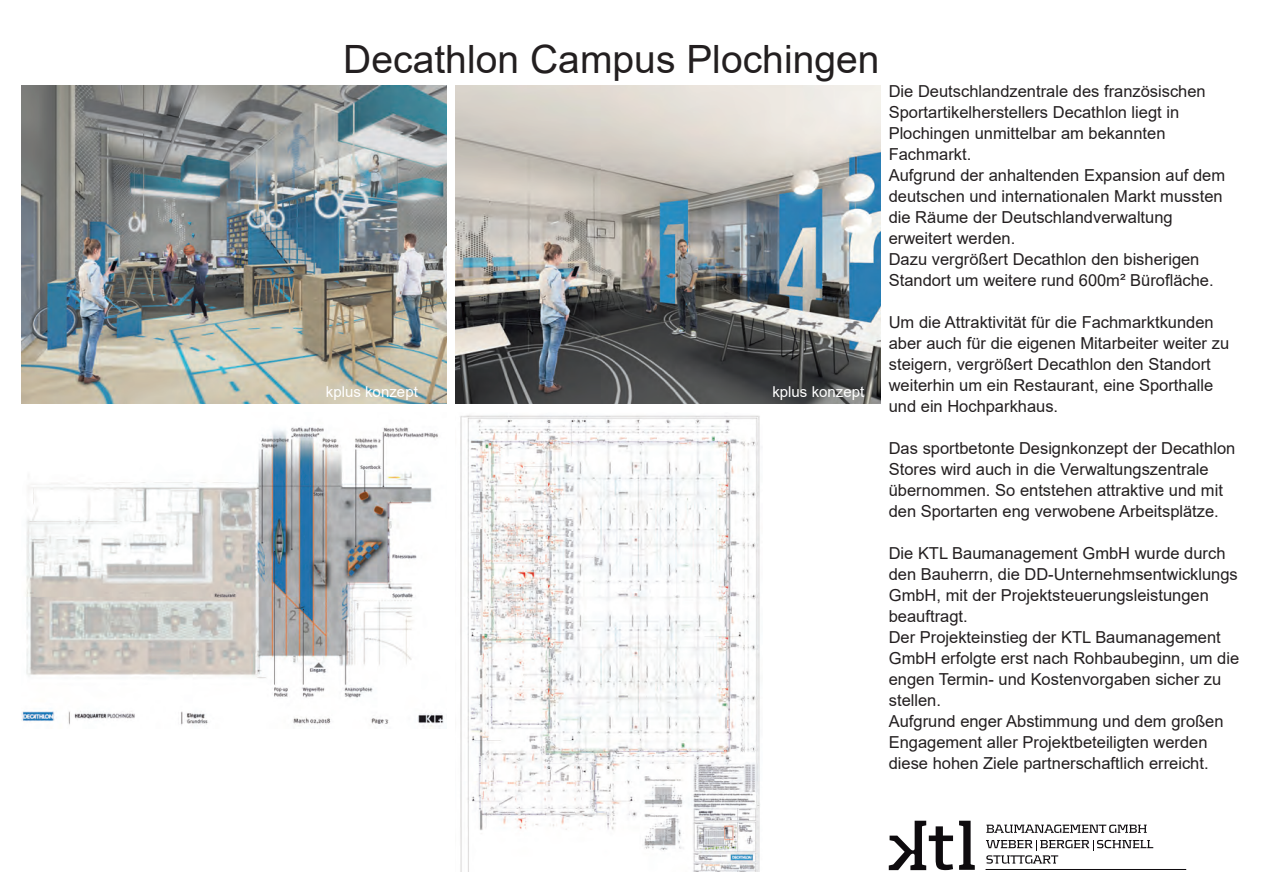
<style>
.page{position:relative;width:1263px;height:893px;background:#fff}
.page>*{position:absolute;margin:0;border:0;box-sizing:border-box;transform-origin:0 0}
.t1{font:39px "Arial";color:#231f20}
.t2{font:16.5px/21px "Arial";color:#231f20}
.t3{font:15px "Arial";letter-spacing:.005em;color:#fff}
</style>
<div class="page">
<img style="left:21px;top:85px;width:425px;height:319px">
<img style="left:455px;top:85px;width:425px;height:319px">
<img style="left:21px;top:427px;width:423px;height:300px">
<img style="left:460px;top:415px;width:300px;height:457px">
<svg style="left:986px;top:824px;width:161px;height:9px"></svg>
<svg style="left:986px;top:840px;width:167px;height:24px"></svg>
<svg style="left:959px;top:821px;width:16px;height:49px"></svg>
<svg style="left:889px;top:821px;width:64px;height:49px"></svg>
<hr style="left:986px;top:869px;width:200px;height:1px;background:#0e0b0e">
<h1 class="t1" style="left:343px;top:38px;width:538px">Decathlon Campus Plochingen</h1>
<p class="t3" style="left:326px;top:383px;width:94px">kplus konzept</p>
<p class="t3" style="left:772px;top:383px;width:94px">kplus konzept</p>
<p class="t2" style="left:889px;top:81px;width:338px">Die Deutschlandzentrale des französischen Sportartikelherstellers Decathlon liegt in Plochingen unmittelbar am bekannten Fachmarkt.<br>Aufgrund der anhaltenden Expansion auf dem deutschen und internationalen Markt mussten die Räume der Deutschlandverwaltung erweitert werden.<br>Dazu vergrößert Decathlon den bisherigen Standort um weitere rund 600m² Bürofläche.</p>
<p class="t2" style="left:889px;top:312px;width:342px">Um die Attraktivität für die Fachmarktkunden aber auch für die eigenen Mitarbeiter weiter zu steigern, vergrößert Decathlon den Standort weiterhin um ein Restaurant, eine Sporthalle und ein Hochparkhaus.</p>
<p class="t2" style="left:889px;top:438px;width:348px">Das sportbetonte Designkonzept der Decathlon Stores wird auch in die Verwaltungszentrale übernommen. So entstehen attraktive und mit den Sportarten eng verwobene Arbeitsplätze.</p>
<p class="t2" style="left:889px;top:543px;width:352px">Die KTL Baumanagement GmbH wurde durch den Bauherrn, die DD-Unternehmsentwicklungs GmbH, mit der Projektsteuerungsleistungen beauftragt.<br>Der Projekteinstieg der KTL Baumanagement GmbH erfolgte erst nach Rohbaubeginn, um die engen Termin- und Kostenvorgaben sicher zu stellen.<br>Aufgrund enger Abstimmung und dem großen Engagement aller Projektbeteiligten werden diese hohen Ziele partnerschaftlich erreicht.</p>
</div>
